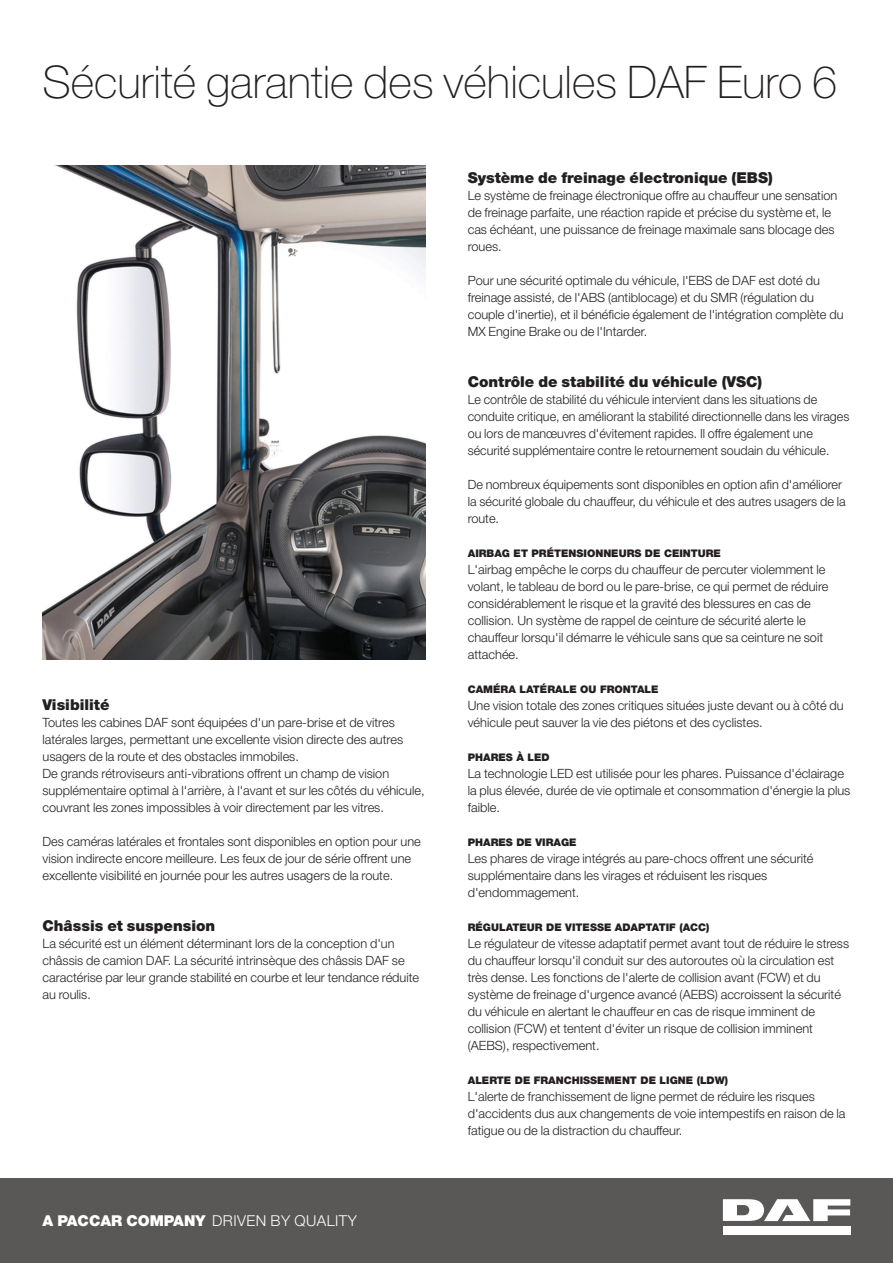
<style>
.page{position:relative;width:893px;height:1263px;background:#fff}
.page>*{position:absolute;margin:0;border:0;box-sizing:border-box;transform-origin:0 0}
.t1{font:100 45px "Helvetica Neue LT Pro";color:#231f20}
.t2{font:900 15px "Helvetica Neue LT Pro";color:#231f20}
.t3{font:300 15px "Helvetica Neue LT Pro";letter-spacing:.03em;color:#fff}
.t4{font:300 12.75px/17px "Helvetica Neue LT Pro";color:#231f20}
.t5{font:900 10.5px "Helvetica Neue LT Pro";color:#231f20}
.s1{font-weight:900}
</style>
<div class="page">
<div style="left:0;top:1178px;width:893px;height:85px;background:#5a5757"></div>
<div style="left:723px;top:1226px;width:127px;height:8px;background:#fff"></div>
<svg style="left:723px;top:1199px;width:127px;height:22px"></svg>
<img style="left:43px;top:166px;width:382px;height:493px">
<h1 class="t1" style="left:43px;top:56px;width:796px">Sécurité garantie des véhicules DAF Euro 6</h1>
<p class="t2" style="left:43px;top:696px;width:68px">Visibilité</p>
<p class="t4" style="left:43px;top:714px;width:384px">Toutes les cabines DAF sont équipées d'un pare-brise et de vitres latérales larges, permettant une excellente vision directe des autres usagers de la route et des obstacles immobiles.<br>De grands rétroviseurs anti-vibrations offrent un champ de vision supplémentaire optimal à l'arrière, à l'avant et sur les côtés du véhicule, couvrant les zones impossibles à voir directement par les vitres.</p>
<p class="t4" style="left:43px;top:833px;width:380px">Des caméras latérales et frontales sont disponibles en option pour une vision indirecte encore meilleure. Les feux de jour de série offrent une excellente visibilité en journée pour les autres usagers de la route.</p>
<p class="t2" style="left:43px;top:917px;width:174px">Châssis et suspension</p>
<p class="t4" style="left:43px;top:935px;width:378px">La sécurité est un élément déterminant lors de la conception d'un châssis de camion DAF. La sécurité intrinsèque des châssis DAF se caractérise par leur grande stabilité en courbe et leur tendance réduite au roulis.</p>
<p class="t3" style="left:43px;top:1211px;width:316px"><span class="s1">A PACCAR COMPANY</span> DRIVEN BY QUALITY</p>
<p class="t2" style="left:468px;top:169px;width:306px">Système de freinage électronique (EBS)</p>
<p class="t4" style="left:468px;top:187px;width:371px">Le système de freinage électronique offre au chauffeur une sensation de freinage parfaite, une réaction rapide et précise du système et, le cas échéant, une puissance de freinage maximale sans blocage des roues.</p>
<p class="t4" style="left:468px;top:272px;width:377px">Pour une sécurité optimale du véhicule, l'EBS de DAF est doté du freinage assisté, de l'ABS (antiblocage) et du SMR (régulation du couple d'inertie), et il bénéficie également de l'intégration complète du MX Engine Brake ou de l'Intarder.</p>
<p class="t2" style="left:468px;top:373px;width:296px">Contrôle de stabilité du véhicule (VSC)</p>
<p class="t4" style="left:468px;top:391px;width:383px">Le contrôle de stabilité du véhicule intervient dans les situations de conduite critique, en améliorant la stabilité directionnelle dans les virages ou lors de manœuvres d'évitement rapides. Il offre également une sécurité supplémentaire contre le retournement soudain du véhicule.</p>
<p class="t4" style="left:468px;top:476px;width:379px">De nombreux équipements sont disponibles en option afin d'améliorer la sécurité globale du chauffeur, du véhicule et des autres usagers de la route.</p>
<p class="t5" style="left:468px;top:547px;width:255px">AIRBAG ET PRÉTENSIONNEURS DE CEINTURE</p>
<p class="t4" style="left:468px;top:561px;width:362px">L'airbag empêche le corps du chauffeur de percuter violemment le volant, le tableau de bord ou le pare-brise, ce qui permet de réduire considérablement le risque et la gravité des blessures en cas de collision. Un système de rappel de ceinture de sécurité alerte le chauffeur lorsqu'il démarre le véhicule sans que sa ceinture ne soit attachée.</p>
<p class="t5" style="left:468px;top:683px;width:192px">CAMÉRA LATÉRALE OU FRONTALE</p>
<p class="t4" style="left:468px;top:697px;width:377px">Une vision totale des zones critiques situées juste devant ou à côté du véhicule peut sauver la vie des piétons et des cyclistes.</p>
<p class="t5" style="left:468px;top:751px;width:83px">PHARES À LED</p>
<p class="t4" style="left:468px;top:765px;width:384px">La technologie LED est utilisée pour les phares. Puissance d'éclairage la plus élevée, durée de vie optimale et consommation d'énergie la plus faible.</p>
<p class="t5" style="left:468px;top:836px;width:110px">PHARES DE VIRAGE</p>
<p class="t4" style="left:468px;top:850px;width:347px">Les phares de virage intégrés au pare-chocs offrent une sécurité supplémentaire dans les virages et réduisent les risques d'endommagement.</p>
<p class="t5" style="left:468px;top:921px;width:243px">RÉGULATEUR DE VITESSE ADAPTATIF (ACC)</p>
<p class="t4" style="left:468px;top:935px;width:383px">Le régulateur de vitesse adaptatif permet avant tout de réduire le stress du chauffeur lorsqu'il conduit sur des autoroutes où la circulation est très dense. Les fonctions de l'alerte de collision avant (FCW) et du système de freinage d'urgence avancé (AEBS) accroissent la sécurité du véhicule en alertant le chauffeur en cas de risque imminent de collision (FCW) et tentent d'éviter un risque de collision imminent (AEBS), respectivement.</p>
<p class="t5" style="left:468px;top:1074px;width:262px">ALERTE DE FRANCHISSEMENT DE LIGNE (LDW)</p>
<p class="t4" style="left:468px;top:1088px;width:379px">L'alerte de franchissement de ligne permet de réduire les risques d'accidents dus aux changements de voie intempestifs en raison de la fatigue ou de la distraction du chauffeur.</p>
</div>
